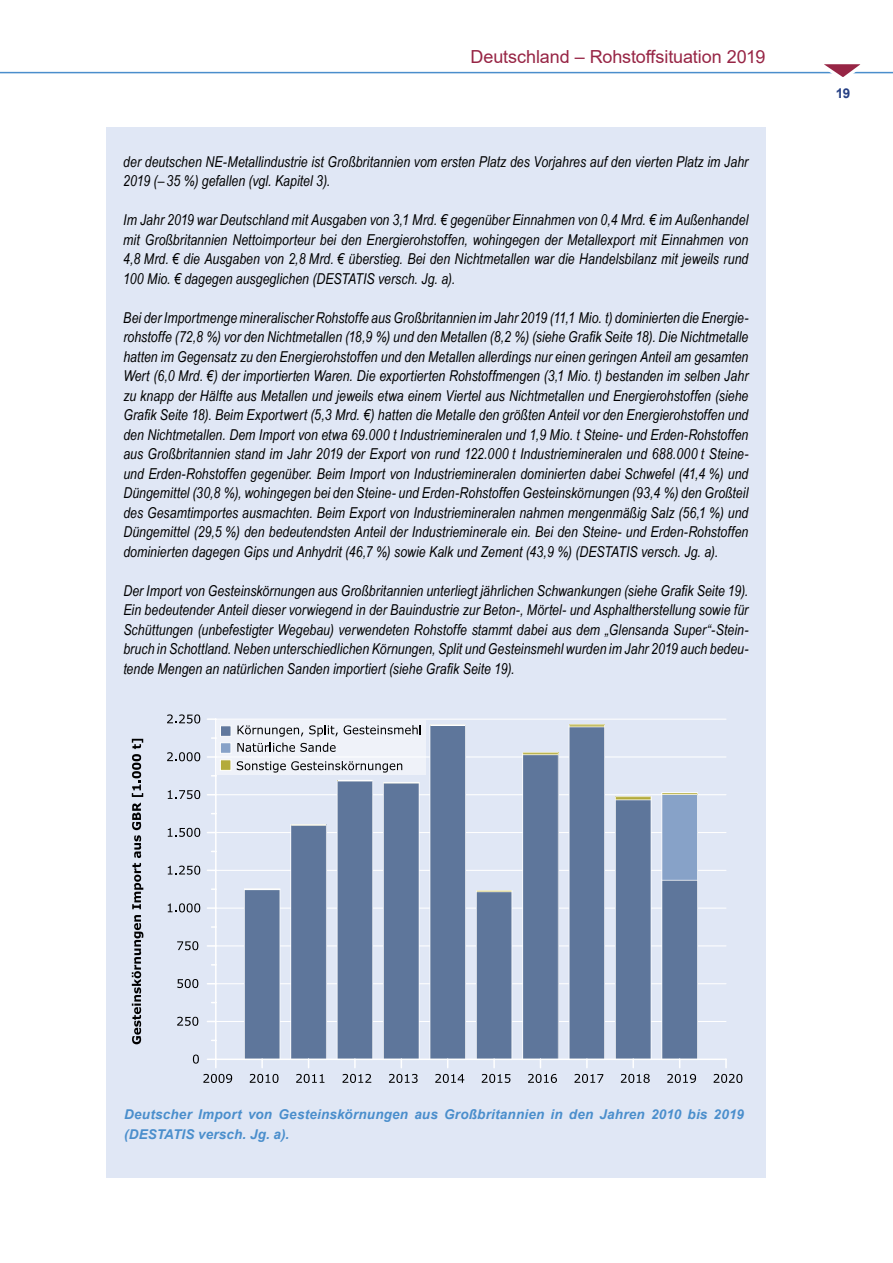
<style>
.page{position:relative;width:893px;height:1263px;background:#fff}
.page>*{position:absolute;margin:0;border:0;box-sizing:border-box;transform-origin:0 0}
.t1{font:18px "Arial";letter-spacing:-.005em;color:#972545}
.t2{font:italic 15px/19.5px "Arial Narrow";letter-spacing:.005em;color:#000;text-align:justify}
.t3{font:italic 700 13.5px/19.5px "Arial";letter-spacing:.015em;color:#4a8ecc}
.t4{font:700 13.5px "Arial";color:#274185}
</style>
<div class="page">
<hr style="left:0;top:72px;width:893px;height:1px;background:#4a8ecc">
<svg style="left:808px;top:64px;width:62px;height:13px"></svg>
<div style="left:106px;top:128px;width:659px;height:1050px;background:#e0e7f5"></div>
<hr style="left:216px;top:1021px;width:510px;height:1px;background:#fff">
<hr style="left:216px;top:983px;width:510px;height:1px;background:#fff">
<hr style="left:216px;top:945px;width:510px;height:1px;background:#fff">
<hr style="left:216px;top:907px;width:510px;height:2px;background:#fff">
<hr style="left:216px;top:870px;width:510px;height:1px;background:#fff">
<hr style="left:216px;top:832px;width:510px;height:1px;background:#fff">
<hr style="left:216px;top:794px;width:510px;height:1px;background:#fff">
<hr style="left:216px;top:756px;width:510px;height:1px;background:#fff">
<hr style="left:216px;top:719px;width:510px;height:1px;background:#fff">
<svg style="left:193px;top:1054px;width:6px;height:10px"></svg>
<svg style="left:177px;top:1017px;width:21px;height:9px"></svg>
<svg style="left:177px;top:979px;width:21px;height:9px"></svg>
<svg style="left:177px;top:941px;width:21px;height:9px"></svg>
<svg style="left:168px;top:903px;width:32px;height:9px"></svg>
<svg style="left:168px;top:866px;width:32px;height:9px"></svg>
<svg style="left:168px;top:828px;width:32px;height:9px"></svg>
<svg style="left:168px;top:790px;width:32px;height:9px"></svg>
<svg style="left:167px;top:752px;width:33px;height:9px"></svg>
<svg style="left:167px;top:714px;width:33px;height:9px"></svg>
<hr style="left:215px;top:719px;width:2px;height:340px;background:#fff">
<svg style="left:207px;top:945px;width:8px;height:2px"></svg>
<svg style="left:207px;top:907px;width:8px;height:2px"></svg>
<svg style="left:207px;top:869px;width:8px;height:2px"></svg>
<svg style="left:207px;top:756px;width:8px;height:2px"></svg>
<svg style="left:207px;top:718px;width:9px;height:2px"></svg>
<svg style="left:203px;top:1074px;width:29px;height:9px"></svg>
<svg style="left:250px;top:1074px;width:29px;height:9px"></svg>
<svg style="left:296px;top:1074px;width:28px;height:9px"></svg>
<svg style="left:342px;top:1074px;width:29px;height:9px"></svg>
<svg style="left:389px;top:1074px;width:29px;height:9px"></svg>
<svg style="left:435px;top:1074px;width:29px;height:9px"></svg>
<svg style="left:482px;top:1074px;width:28px;height:9px"></svg>
<svg style="left:528px;top:1074px;width:29px;height:9px"></svg>
<svg style="left:574px;top:1074px;width:29px;height:9px"></svg>
<svg style="left:621px;top:1074px;width:29px;height:9px"></svg>
<svg style="left:667px;top:1074px;width:29px;height:9px"></svg>
<svg style="left:714px;top:1074px;width:28px;height:9px"></svg>
<hr style="left:216px;top:1058px;width:510px;height:2px;background:#fff">
<svg style="left:207px;top:1058px;width:10px;height:10px"></svg>
<svg style="left:244px;top:888px;width:36px;height:180px"></svg>
<svg style="left:290px;top:824px;width:37px;height:244px"></svg>
<svg style="left:337px;top:780px;width:36px;height:288px"></svg>
<svg style="left:383px;top:782px;width:36px;height:286px"></svg>
<svg style="left:430px;top:724px;width:36px;height:344px"></svg>
<svg style="left:476px;top:890px;width:36px;height:178px"></svg>
<svg style="left:522px;top:752px;width:37px;height:316px"></svg>
<svg style="left:569px;top:724px;width:36px;height:344px"></svg>
<svg style="left:615px;top:796px;width:36px;height:272px"></svg>
<svg style="left:661px;top:792px;width:37px;height:276px"></svg>
<svg style="left:725px;top:1059px;width:2px;height:9px"></svg>
<svg style="left:132px;top:915px;width:11px;height:129px"></svg>
<svg style="left:132px;top:739px;width:11px;height:170px"></svg>
<div style="left:217px;top:720px;width:209px;height:55px;background:#eff2f9"></div>
<div style="left:220px;top:725px;width:11px;height:12px;background:#61789d;border:1px solid #fff"></div>
<svg style="left:237px;top:725px;width:66px;height:12px"></svg>
<svg style="left:309px;top:725px;width:29px;height:12px"></svg>
<svg style="left:344px;top:725px;width:77px;height:9px"></svg>
<div style="left:220px;top:742px;width:11px;height:12px;background:#87a2c8;border:1px solid #fff"></div>
<div style="left:220px;top:759px;width:11px;height:12px;background:#b3ab3b;border:1px solid #fff"></div>
<svg style="left:237px;top:743px;width:99px;height:9px"></svg>
<svg style="left:237px;top:761px;width:165px;height:11px"></svg>
<p class="t1" style="left:470px;top:44px;width:296px">Deutschland – Rohstoffsituation 2019</p>
<p class="t2" style="left:123px;top:151px;width:626px">der deutschen NE-Metallindustrie ist Großbritannien vom ersten Platz des Vorjahres auf den vierten Platz im Jahr<br>2019 (– 35 %) gefallen (vgl. Kapitel 3).</p>
<p class="t2" style="left:123px;top:210px;width:627px">Im Jahr 2019 war Deutschland mit Ausgaben von 3,1 Mrd. € gegenüber Einnahmen von 0,4 Mrd. € im Außenhandel mit Großbritannien Nettoimporteur bei den Energierohstoffen, wohingegen der Metallexport mit Einnahmen von 4,8 Mrd. € die Ausgaben von 2,8 Mrd. € überstieg. Bei den Nichtmetallen war die Handelsbilanz mit jeweils rund 100 Mio. € dagegen ausgeglichen (DESTATIS versch. Jg. a).</p>
<p class="t2" style="left:123px;top:307px;width:627px">Bei der Importmenge mineralischer Rohstoffe aus Großbritannien im Jahr 2019 (11,1 Mio. t) dominierten die Energie&shy;rohstoffe (72,8 %) vor den Nichtmetallen (18,9 %) und den Metallen (8,2 %) (siehe Grafik Seite 18). Die Nichtmetalle hatten im Gegensatz zu den Energierohstoffen und den Metallen allerdings nur einen geringen Anteil am gesamten Wert (6,0 Mrd. €) der importierten Waren. Die exportierten Rohstoffmengen (3,1 Mio. t) bestanden im selben Jahr zu knapp der Hälfte aus Metallen und jeweils etwa einem Viertel aus Nichtmetallen und Energierohstoffen (siehe Grafik Seite 18). Beim Exportwert (5,3 Mrd. €) hatten die Metalle den größten Anteil vor den Energierohstoffen und den Nichtmetallen. Dem Import von etwa 69.000 t Industriemineralen und 1,9 Mio. t Steine- und Erden-Rohstoffen aus Großbritannien stand im Jahr 2019 der Export von rund 122.000 t Industriemineralen und 688.000 t Steine&shy;und Erden-Rohstoffen gegenüber. Beim Import von Industriemineralen dominierten dabei Schwefel (41,4 %) und Düngemittel (30,8 %), wohingegen bei den Steine- und Erden-Rohstoffen Gesteinskörnungen (93,4 %) den Großteil des Gesamtimportes ausmachten. Beim Export von Industriemineralen nahmen mengenmäßig Salz (56,1 %) und Düngemittel (29,5 %) den bedeutendsten Anteil der Industrieminerale ein. Bei den Steine- und Erden-Rohstoffen dominierten dagegen Gips und Anhydrit (46,7 %) sowie Kalk und Zement (43,9 %) (DESTATIS versch. Jg. a).</p>
<p class="t2" style="left:123px;top:580px;width:627px">Der Import von Gesteinskörnungen aus Großbritannien unterliegt jährlichen Schwankungen (siehe Grafik Seite 19).<br>Ein bedeutender Anteil dieser vorwiegend in der Bauindustrie zur Beton-, Mörtel- und Asphaltherstellung sowie für Schüttungen (unbefestigter Wegebau) verwendeten Rohstoffe stammt dabei aus dem „Glensanda Super“-Stein&shy;bruch in Schottland. Neben unterschiedlichen Körnungen, Split und Gesteinsmehl wurden im Jahr 2019 auch bedeu&shy;tende Mengen an natürlichen Sanden importiert (siehe Grafik Seite 19).</p>
<p class="t4" style="left:836px;top:83px;width:16px">19</p>
<p class="t3" style="left:124px;top:1105px;width:621px">Deutscher Import von Gesteinskörnungen aus Großbritannien in den Jahren 2010 bis 2019 (DESTATIS versch. Jg. a).</p>
</div>
